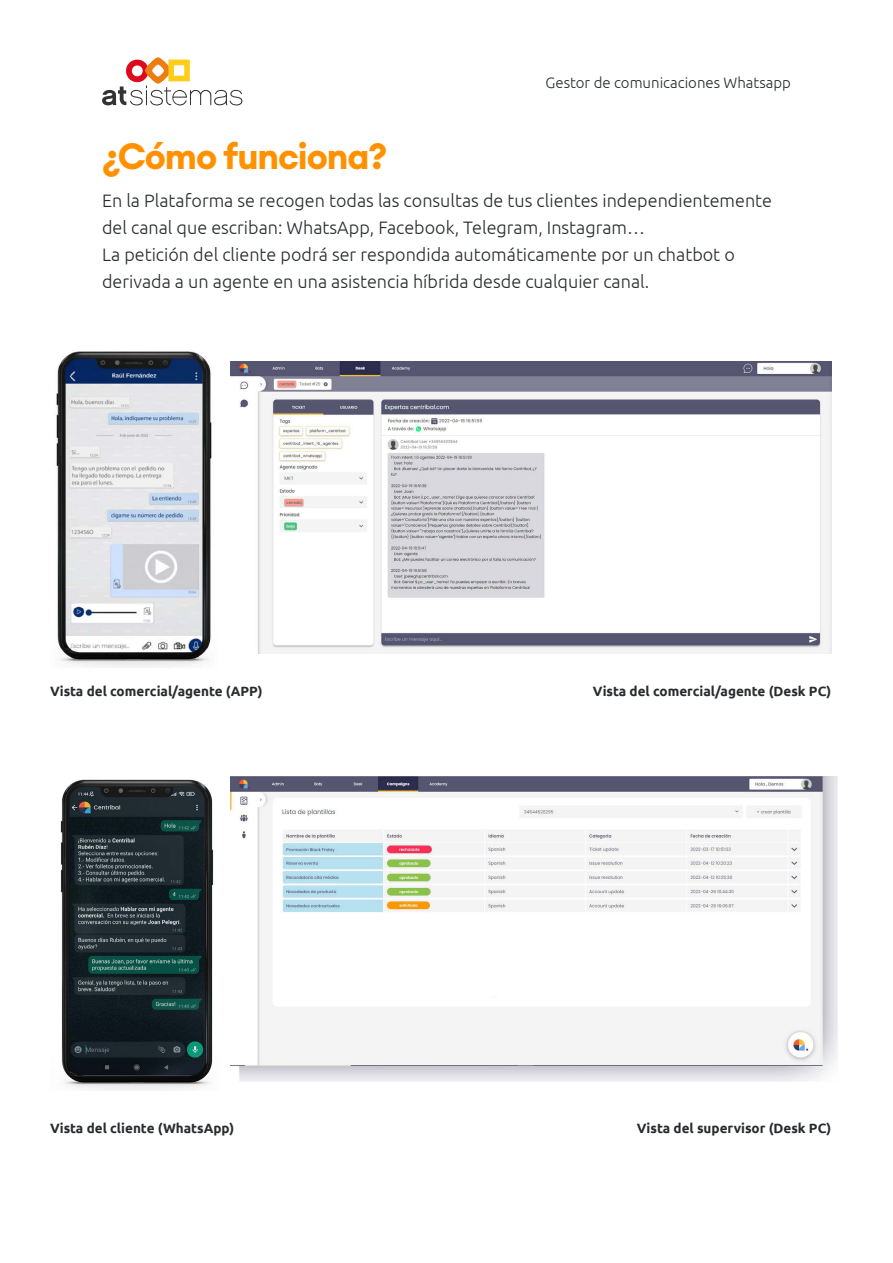
<style>
.page{position:relative;width:893px;height:1263px;background:#fff}
.page>*{position:absolute;margin:0;border:0;box-sizing:border-box;transform-origin:0 0}
.t1{font:700 36px "Euclid Circular A";letter-spacing:-.03em;color:#ff9100}
.t2{font:300 18px/27px "Ubuntu";color:#292c2f}
.t3{font:300 15px "Ubuntu";color:#292c2f}
.t4{font:700 13.5px "Ubuntu";color:#292c2f}
</style>
<div class="page">
<svg style="left:102px;top:57px;width:140px;height:48px"></svg>
<img style="left:56px;top:351px;width:156px;height:316px">
<img style="left:60px;top:779px;width:154px;height:312px">
<img style="left:231px;top:361px;width:600px;height:292px">
<img style="left:231px;top:776px;width:607px;height:306px">
<h1 class="t1" style="left:102px;top:133px;width:287px">¿Cómo funciona?</h1>
<p class="t3" style="left:546px;top:74px;width:247px">Gestor de comunicaciones Whatsapp</p>
<p class="t2" style="left:102px;top:187px;width:671px">En la Plataforma se recogen todas las consultas de tus clientes independientemente del canal que escriban: WhatsApp, Facebook, Telegram, Instagram…<br>La petición del cliente podrá ser respondida automáticamente por un chatbot o derivada a un agente en una asistencia híbrida desde cualquier canal.</p>
<p class="t4" style="left:50px;top:683px;width:214px">Vista del comercial/agente (APP)</p>
<p class="t4" style="left:50px;top:1120px;width:186px">Vista del cliente (WhatsApp)</p>
<p class="t4" style="left:593px;top:683px;width:240px">Vista del comercial/agente (Desk PC)</p>
<p class="t4" style="left:637px;top:1120px;width:196px">Vista del supervisor (Desk PC)</p>
</div>
